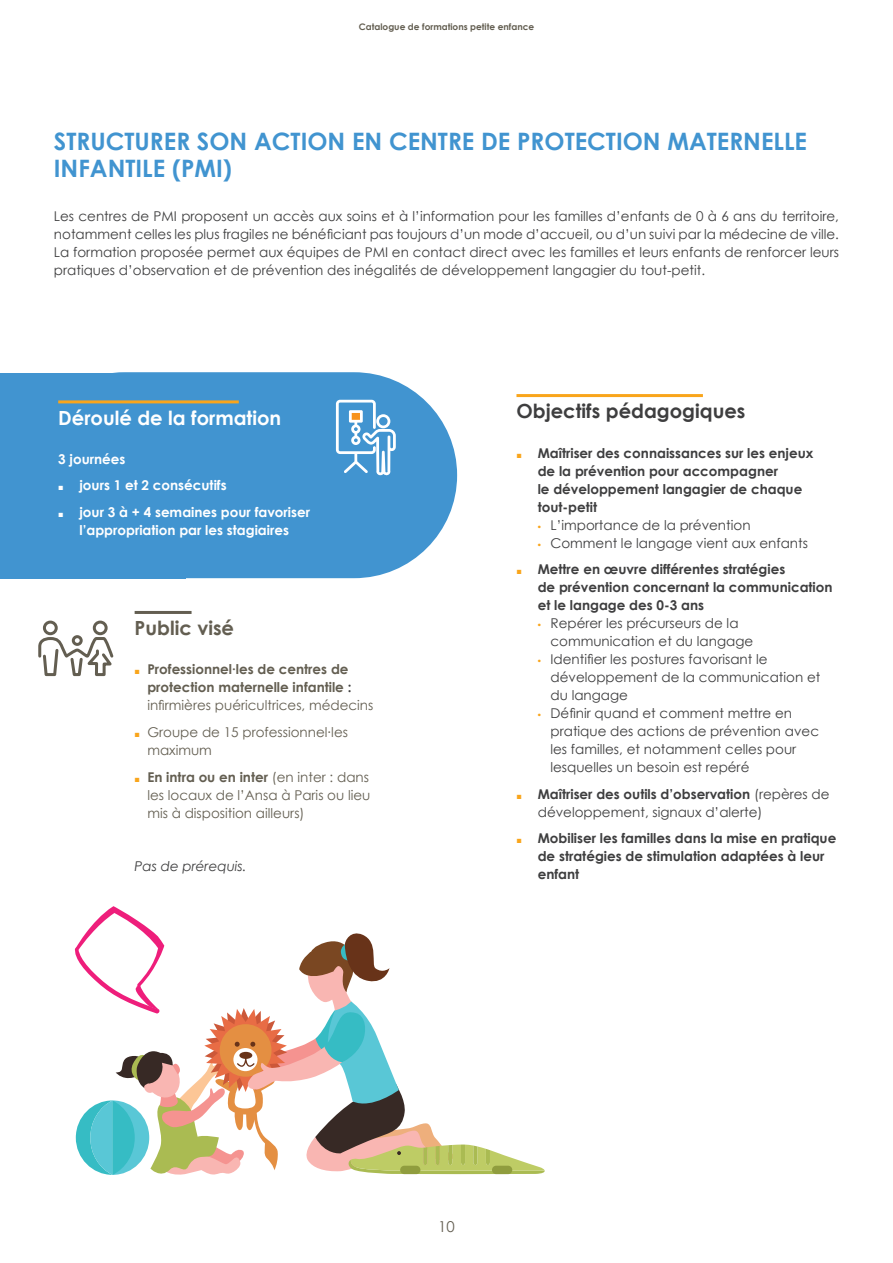
<style>
.page{position:relative;width:893px;height:1263px;background:#fff}
.page>*{position:absolute;margin:0;border:0;box-sizing:border-box;transform-origin:0 0}
.Heading_2{font:700 24px/27px "Century Gothic";color:#4194d0}
.Heading_3{font:700 19.5px "Century Gothic";color:#3e3e3f}
.Heading_3-2{font:700 19.5px "Century Gothic";color:#fff}
.Heading_3-3{font:700 19.5px "Century Gothic";color:#635e51}
.t1{font:15px "Century Gothic";color:#635e51}
.t2{font:13.5px/18px "Century Gothic";color:#3e3e3f}
.t3{font:700 13.5px/18px "Century Gothic";color:#3e3e3f}
.t4{font:13.5px/18px "Century Gothic";color:#635e51}
.t5{font:700 13.5px/18px "Century Gothic";color:#635e51}
.List_Paragraph{font:700 13.5px/18px "Century Gothic";color:#fff;text-align:center}
.t6{font:italic 13.5px "Century Gothic";color:#3e3e3f}
.t7{font:700 9px "Century Gothic";color:#635e51}
.s1{font-family:"Arial";font-weight:400;font-size:9px}
.s2{font-family:"Arial";font-weight:400;font-size:9px;color:#f9a51b}
.s3{color:#3e3e3f}
.s4{font-weight:400}
.s5{font-family:"Arial";font-size:9px;color:#f9a51b}
.s6{font-weight:700}
.s7{font-family:"Arial";font-weight:700;font-size:9px;color:#f9a51b}
</style>
<div class="page">
<div style="left:21px;top:372px;width:436px;height:206px;background:#4194d0;border-radius:103px"></div>
<div style="left:0;top:372px;width:185px;height:206px;background:#4194d0"></div>
<hr style="left:516px;top:394px;width:187px;height:3px;background:#f9a51b">
<hr style="left:58px;top:400px;width:181px;height:3px;background:#f9a51b">
<hr style="left:135px;top:611px;width:57px;height:3px;background:#635e51">
<svg style="left:38px;top:620px;width:76px;height:57px"></svg>
<svg style="left:74px;top:906px;width:471px;height:269px"></svg>
<svg style="left:336px;top:400px;width:60px;height:75px"></svg>
<p class="t7" style="left:359px;top:20px;width:177px">Catalogue de formations petite enfance</p>
<p class="Heading_2" style="left:54px;top:127px;width:755px">STRUCTURER SON ACTION EN CENTRE DE PROTECTION MATERNELLE<br>INFANTILE (PMI)</p>
<p class="t2" style="left:54px;top:207px;width:787px;text-align:justify">Les centres de PMI proposent un accès aux soins et à l’information pour les familles d’enfants de 0 à 6 ans du territoire, notamment celles les plus fragiles ne bénéficiant pas toujours d’un mode d’accueil, ou d’un suivi par la médecine de ville.<br>La formation proposée permet aux équipes de PMI en contact direct avec les familles et leurs enfants de renforcer leurs pratiques d’observation et de prévention des inégalités de développement langagier du tout-petit.</p>
<p class="Heading_3-2" style="left:58px;top:403px;width:225px">Déroulé de la formation</p>
<p class="List_Paragraph" style="left:58px;top:449px;width:69px">3 journées</p>
<p class="List_Paragraph" style="left:58px;top:476px;width:170px"><span class="s1">■</span> jours 1 et 2 consécutifs</p>
<p class="List_Paragraph" style="left:58px;top:502px;width:253px"><span class="s1">■</span> jour 3 à + 4 semaines pour favoriser l’appropriation par les stagiaires</p>
<p class="Heading_3-3" style="left:135px;top:613px;width:101px">Public visé</p>
<p class="t5" style="left:147px;top:660px;width:228px;text-indent:-13px"><span class="s2">■</span> Professionnel∙les de centres de protection maternelle infantile <span class="s3">: </span><span class="s4">infirmières puéricultrices, médecins</span></p>
<p class="t4" style="left:147px;top:723px;width:202px;text-indent:-13px"><span class="s5">■</span> Groupe de 15 professionnel∙les maximum</p>
<p class="t4" style="left:147px;top:767px;width:225px;text-align:justify;text-indent:-13px"><span class="s5">■</span> <span class="s6">En intra ou en inter</span> (en inter : dans les locaux de l’Ansa à Paris ou lieu mis à disposition ailleurs)</p>
<p class="t6" style="left:135px;top:856px;width:113px">Pas de prérequis.</p>
<p class="Heading_3" style="left:516px;top:396px;width:230px">Objectifs pédagogiques</p>
<p class="t3" style="left:538px;top:443px;width:277px;text-indent:-21px"><span class="s2">■</span> Maîtriser des connaissances sur les enjeux de la prévention pour accompagner<br>le développement langagier de chaque tout-petit</p>
<p class="t2" style="left:538px;top:515px;width:214px"><span class="s7">•</span> L’importance de la prévention</p>
<p class="t2" style="left:538px;top:533px;width:272px"><span class="s7">•</span> Comment le langage vient aux enfants</p>
<p class="t3" style="left:538px;top:560px;width:296px;text-indent:-21px"><span class="s2">■</span> Mettre en œuvre différentes stratégies<br>de prévention concernant la communication et le langage des 0-3 ans</p>
<p class="t2" style="left:550px;top:614px;width:204px;text-indent:-13px"><span class="s7">•</span> Repérer les précurseurs de la communication et du langage</p>
<p class="t2" style="left:550px;top:650px;width:271px;text-indent:-13px"><span class="s7">•</span> Identifier les postures favorisant le développement de la communication et du langage</p>
<p class="t2" style="left:550px;top:704px;width:270px;text-indent:-13px"><span class="s7">•</span> Définir quand et comment mettre en pratique des actions de prévention avec les familles, et notamment celles pour lesquelles un besoin est repéré</p>
<p class="t2" style="left:538px;top:784px;width:293px;text-indent:-21px"><span class="s5">■</span> <span class="s6">Maîtriser des outils d’observation</span> (repères de développement, signaux d’alerte)</p>
<p class="t3" style="left:538px;top:829px;width:300px;text-indent:-21px"><span class="s2">■</span> Mobiliser les familles dans la mise en pratique de stratégies de stimulation adaptées à leur enfant</p>
<p class="t1" style="left:438px;top:1216px;width:18px">10</p>
</div>
